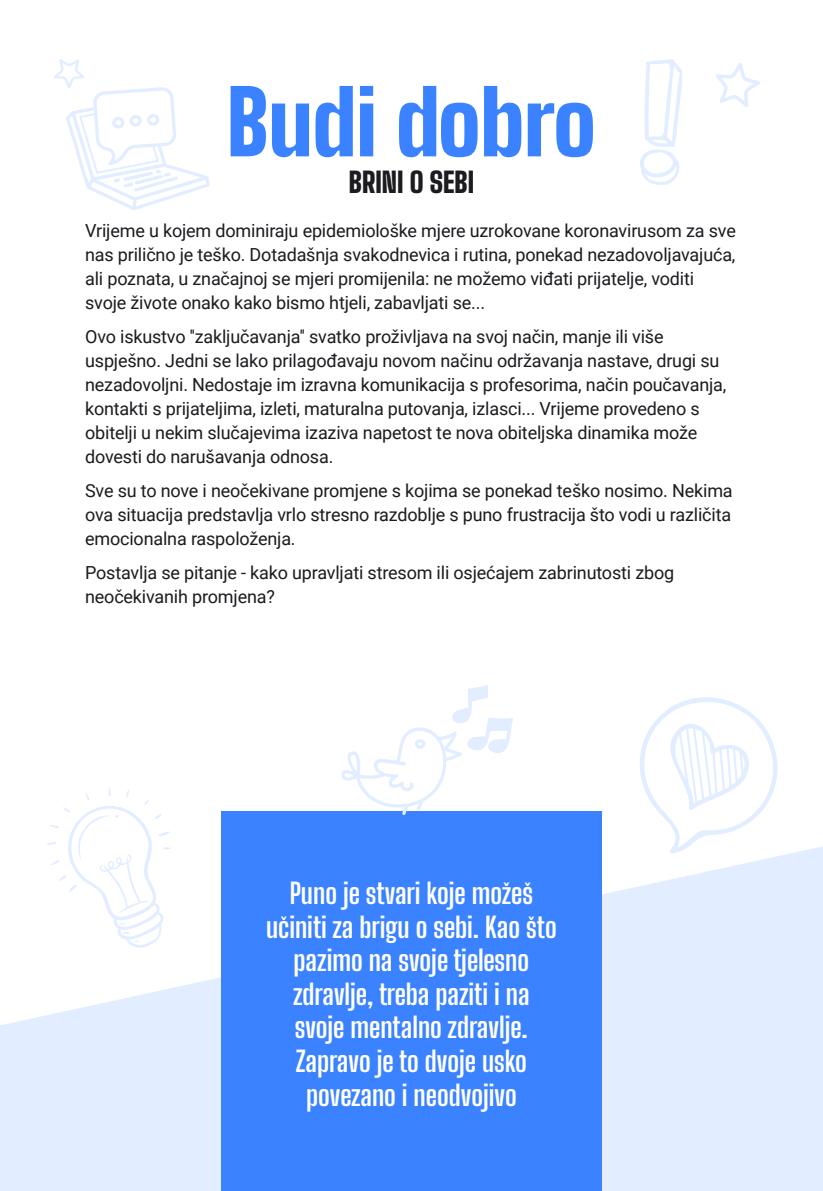
<style>
.page{position:relative;width:823px;height:1191px;background:#fff}
.page>*{position:absolute;margin:0;border:0;box-sizing:border-box;transform-origin:0 0}
.t1{font:900 88px "Big Shoulders Display";color:#3a82ff}
.t2{font:700 28px/33.6px "Big Shoulders Display";color:#fff;text-align:center}
.t3{font:900 28px "Big Shoulders Display";color:#1b1b20}
.t4{font:18px/24px "Roboto";letter-spacing:-.01em;color:#1b1b20}
</style>
<div class="page">
<svg style="left:0;top:846px;width:822px;height:345px;fill:#e2eeff"></svg>
<div style="left:221px;top:811px;width:380px;height:380px;background:#3a82ff"></div>
<svg style="left:640px;top:59px;width:43px;height:126px"></svg>
<svg style="left:46px;top:788px;width:125px;height:161px"></svg>
<svg style="left:636px;top:697px;width:147px;height:157px"></svg>
<svg style="left:341px;top:685px;width:172px;height:130px"></svg>
<svg style="left:716px;top:63px;width:44px;height:44px"></svg>
<svg style="left:54px;top:59px;width:155px;height:151px"></svg>
<h1 class="t1" style="left:227px;top:48px;width:370px">Budi dobro</h1>
<h2 class="t3" style="left:348px;top:158px;width:127px">BRINI O SEBI</h2>
<p class="t4" style="left:85px;top:218px;width:652px">Vrijeme u kojem dominiraju epidemiološke mjere uzrokovane koronavirusom za sve nas prilično je teško. Dotadašnja svakodnevica i rutina, ponekad nezadovoljavajuća, ali poznata, u značajnoj se mjeri promijenila: ne možemo viđati prijatelje, voditi svoje živote onako kako bismo htjeli, zabavljati se...</p>
<p class="t4" style="left:85px;top:324px;width:642px">Ovo iskustvo ''zaključavanja'' svatko proživljava na svoj način, manje ili više uspješno. Jedni se lako prilagođavaju novom načinu održavanja nastave, drugi su nezadovoljni. Nedostaje im izravna komunikacija s profesorima, način poučavanja, kontakti s prijateljima, izleti, maturalna putovanja, izlasci... Vrijeme provedeno s obitelji u nekim slučajevima izaziva napetost te nova obiteljska dinamika može dovesti do narušavanja odnosa.</p>
<p class="t4" style="left:85px;top:477px;width:648px;text-align:justify">Sve su to nove i neočekivane promjene s kojima se ponekad teško nosimo. Nekima ova situacija predstavlja vrlo stresno razdoblje s puno frustracija što vodi u različita emocionalna raspoloženja.</p>
<p class="t4" style="left:85px;top:559px;width:590px">Postavlja se pitanje - kako upravljati stresom ili osjećajem zabrinutosti zbog neočekivanih promjena?</p>
<h2 class="t2" style="left:266px;top:875px;width:292px">Puno je stvari koje možeš učiniti za brigu o sebi. Kao što pazimo na svoje tjelesno zdravlje, treba paziti i na svoje mentalno zdravlje.<br>Zapravo je to dvoje usko povezano i neodvojivo</h2>
</div>
